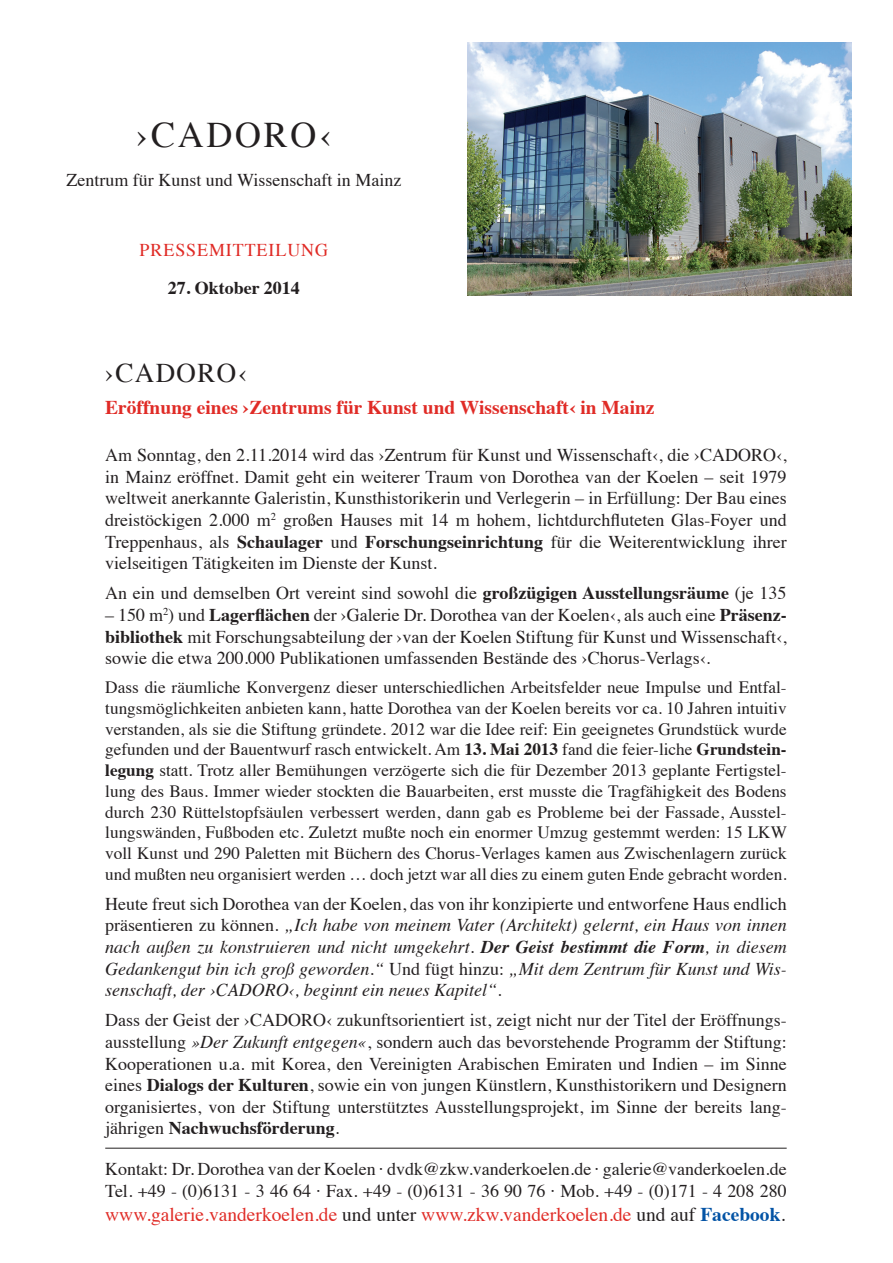
<style>
.page{position:relative;width:893px;height:1263px;background:#fff}
.page>*{position:absolute;margin:0;border:0;box-sizing:border-box;transform-origin:0 0}
.t1{font:36px "Times";letter-spacing:.075em;color:#231f20}
.t2{font:27px "Times";letter-spacing:.05em;color:#231f20}
.t3{font:19.5px "Times";color:#e02b26}
.t4{font:700 19.5px "Times";color:#e02b26}
.t5{font:18px/21.6px "Times";color:#231f20;text-align:justify}
.t6{font:italic 18px/21.6px "Times";color:#231f20;text-align:justify}
.t7{font:18px "Times";letter-spacing:.05em;color:#e02b26}
.t8{font:700 18px "Times";color:#231f20}
.t9{font:17.25px/20.7px "Times";color:#231f20;text-align:justify}
.s1{font-weight:700}
.s2{font-style:normal}
.s3{font-style:italic}
.s4{color:#231f20}
.s5{font-weight:700;color:#0353a5}
</style>
<div class="page">
<img style="left:468px;top:43px;width:383px;height:253px">
<hr style="left:105px;top:1148px;width:682px;height:1px;background:#231f20">
<h1 class="t1" style="left:136px;top:101px;width:196px">›CADORO‹</h1>
<p class="t5" style="left:66px;top:167px;width:336px">Zentrum für Kunst und Wissenschaft in Mainz</p>
<p class="t7" style="left:140px;top:233px;width:190px">Pressemitteilung</p>
<p class="t8" style="left:168px;top:271px;width:134px">27. Oktober 2014</p>
<h2 class="t2" style="left:105px;top:347px;width:143px">›CADORO‹</h2>
<p class="t4" style="left:105px;top:388px;width:551px">Eröffnung eines ›Zentrums für Kunst und Wissenschaft‹ in Mainz</p>
<p class="t5" style="left:105px;top:443px;width:683px">Am Sonntag, den 2.11.2014 wird das ›Zentrum für Kunst und Wissenschaft‹, die ›CADORO‹, in Mainz eröffnet. Damit geht ein weiterer Traum von Dorothea van der Koelen – seit 1979 weltweit anerkannte Galeristin, Kunsthistorikerin und Verlegerin – in Erfüllung: Der Bau eines dreistöckigen 2.000 m<sup>2</sup> großen Hauses mit 14 m hohem, lichtdurchfluteten Glas-Foyer und Treppenhaus, als <span class="s1">Schaulager</span> und <span class="s1">Forschungseinrichtung</span> für die Weiterentwicklung ihrer vielseitigen Tätigkeiten im Dienste der Kunst.</p>
<p class="t5" style="left:105px;top:581px;width:683px">An ein und demselben Ort vereint sind sowohl die <span class="s1">großzügigen Ausstellungsräume</span> (je 135</p>
<p class="t5" style="left:105px;top:602px;width:683px">– 150 m<sup>2</sup>) und <span class="s1">Lagerflächen</span> der ›Galerie Dr. Dorothea van der Koelen‹, als auch eine <span class="s1">Präsenz&shy;bibliothek</span> mit Forschungsabteilung der ›van der Koelen Stiftung für Kunst und Wissenschaft‹, sowie die etwa 200.000 Publikationen umfassenden Bestände des ›Chorus-Verlags‹.</p>
<p class="t9" style="left:105px;top:676px;width:683px">Dass die räumliche Konvergenz dieser unterschiedlichen Arbeitsfelder neue Impulse und Entfal&shy;tungsmöglichkeiten anbieten kann, hatte Dorothea van der Koelen bereits vor ca. 10 Jahren intuitiv verstanden, als sie die Stiftung gründete. 2012 war die Idee reif: Ein geeignetes Grundstück wurde gefunden und der Bauentwurf rasch entwickelt. Am <span class="s1">13. Mai 2013</span> fand die feier-liche <span class="s1">Grundstein&shy;legung</span> statt. Trotz aller Bemühungen verzögerte sich die für Dezember 2013 geplante Fertigstel&shy;lung des Baus. Immer wieder stockten die Bauarbeiten, erst musste die Tragfähigkeit des Bodens durch 230 Rüttelstopfsäulen verbessert werden, dann gab es Probleme bei der Fassade, Ausstel&shy;lungswänden, Fußboden etc. Zuletzt mußte noch ein enormer Umzug gestemmt werden: 15 LKW voll Kunst und 290 Paletten mit Büchern des Chorus-Verlages kamen aus Zwischenlagern zurück und mußten neu organisiert werden … doch jetzt war all dies zu einem guten Ende gebracht worden.</p>
<p class="t6" style="left:105px;top:892px;width:683px"><span class="s2">Heute freut sich Dorothea van der Koelen, das von ihr konzipierte und entworfene Haus endlich präsentieren zu können.</span> „Ich habe von meinem Vater (Architekt) gelernt, ein Haus von innen nach außen zu konstruieren und nicht umgekehrt. <span class="s1">Der Geist bestimmt die Form</span>, in diesem Gedankengut bin ich groß geworden.“ <span class="s2">Und fügt hinzu:</span> „Mit dem Zentrum für Kunst und Wis&shy;senschaft, der ›CADORO‹, beginnt ein neues Kapitel“<span class="s2">.</span></p>
<p class="t5" style="left:105px;top:1008px;width:683px">Dass der Geist der ›CADORO‹ zukunftsorientiert ist, zeigt nicht nur der Titel der Eröffnungs&shy;ausstellung <span class="s3">»Der Zukunft entgegen«</span>, sondern auch das bevorstehende Programm der Stiftung:<br>Kooperationen u.a. mit Korea, den Vereinigten Arabischen Emiraten und Indien – im Sinne eines <span class="s1">Dialogs der Kulturen</span>, sowie ein von jungen Künstlern, Kunsthistorikern und Designern organisiertes, von der Stiftung unterstütztes Ausstellungsprojekt, im Sinne der bereits lang&shy;jährigen <span class="s1">Nachwuchsförderung</span>.</p>
<p class="t5" style="left:105px;top:1157px;width:683px">Kontakt: Dr. Dorothea van der Koelen · dvdk@zkw.vanderkoelen.de · galerie@vanderkoelen.de<br>Tel. +49 - (0)6131 - 3 46 64 · Fax. +49 - (0)6131 - 36 90 76 · Mob. +49 - (0)171 - 4 208 280</p>
<p class="t3" style="left:105px;top:1196px;width:682px">www.galerie.vanderkoelen.de <span class="s4">und unter</span> www.zkw.vanderkoelen.de <span class="s4">und auf</span> <span class="s5">Facebook</span><span class="s4">.</span></p>
</div>
